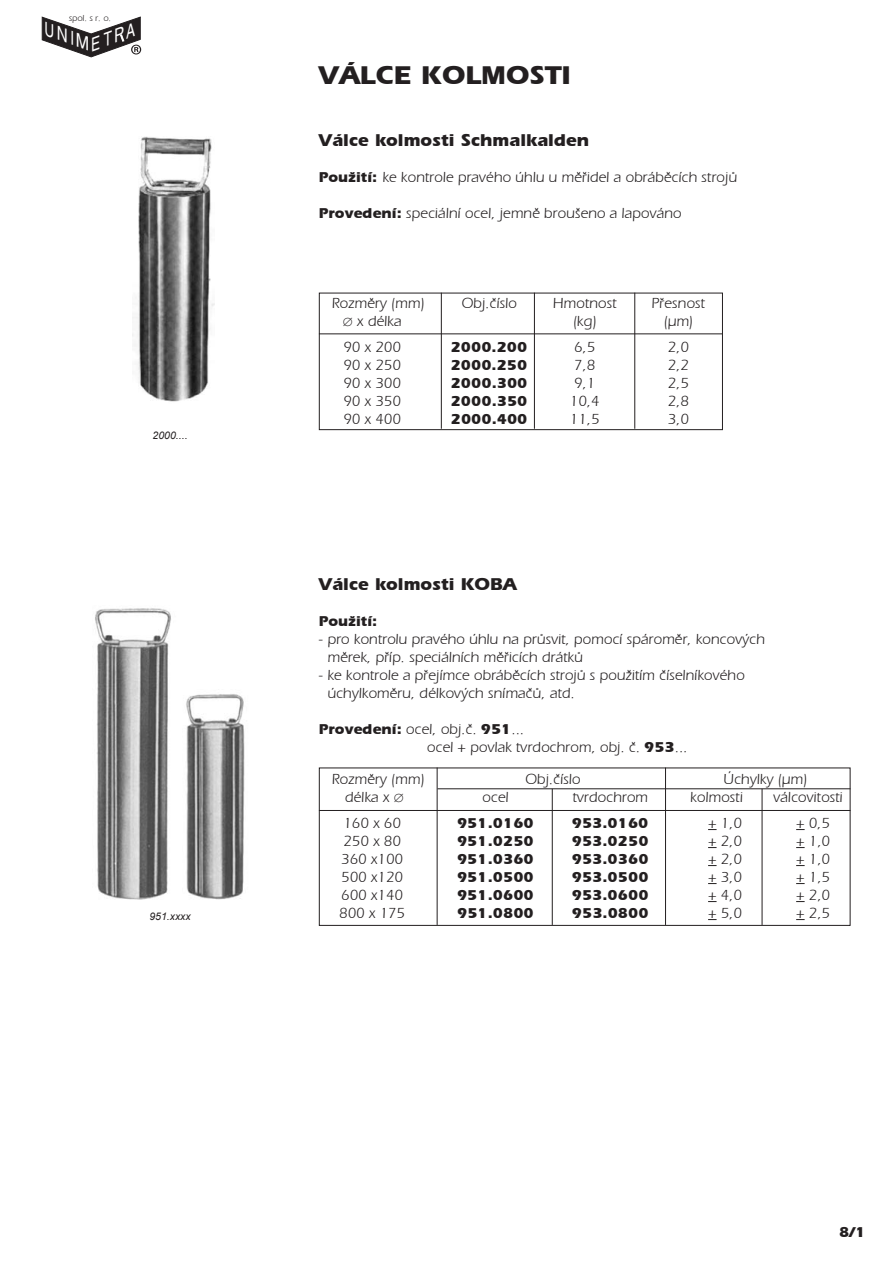
<style>
.page{position:relative;width:893px;height:1263px;background:#fff}
.page>*{position:absolute;margin:0;border:0;box-sizing:border-box;transform-origin:0 0}
.t1{font:700 27px "Erie";color:#231f20}
.t2{font:700 18px "Erie";color:#231f20}
.t3{font:italic 18px "Helvetica CE";color:#fff;scale:.8 1}
.t4{font:15px/18px "Erie";color:#231f20}
.t5{font:700 15px "Erie";color:#231f20}
.t6{font:italic 10.5px "Arial";color:#231f20}
.t7{font:9px "Erie";color:#231f20}
.s1{font-weight:700}
</style>
<div class="page">
<svg style="left:42px;top:17px;width:99px;height:40px"></svg>
<img style="left:133px;top:136px;width:81px;height:266px">
<div style="left:319px;top:293px;width:404px;height:137px;border:1px solid #231f20"></div>
<hr style="left:319px;top:333px;width:403px;height:1px;background:#231f20">
<hr style="left:441px;top:293px;width:1px;height:136px;background:#231f20">
<hr style="left:534px;top:293px;width:1px;height:136px;background:#231f20">
<hr style="left:634px;top:293px;width:1px;height:136px;background:#231f20">
<div style="left:319px;top:767px;width:531px;height:159px;border:1px solid #231f20"></div>
<hr style="left:319px;top:810px;width:531px;height:1px;background:#231f20">
<hr style="left:437px;top:767px;width:1px;height:158px;background:#231f20">
<hr style="left:552px;top:789px;width:1px;height:136px;background:#231f20">
<hr style="left:437px;top:788px;width:413px;height:1px;background:#231f20">
<hr style="left:665px;top:767px;width:1px;height:158px;background:#231f20">
<img style="left:95px;top:608px;width:150px;height:292px">
<hr style="left:762px;top:789px;width:1px;height:136px;background:#231f20">
<p class="t7" style="left:69px;top:14px;width:44px">spol. s r. o.</p>
<p class="t3" style="left:50px;top:19px;width:61px;rotate:20deg">UNiM</p>
<p class="t3" style="left:86px;top:36px;width:60px;rotate:-20deg">ETpA</p>
<p class="t6" style="left:153px;top:429px;width:37px">2000....</p>
<p class="t6" style="left:149px;top:909px;width:43px">951.xxxx</p>
<h1 class="t1" style="left:319px;top:62px;width:254px">VÁLCE KO LMOSTI</h1>
<p class="t2" style="left:319px;top:131px;width:272px">Válce kolmosti Schmalkalden</p>
<p class="t4" style="left:319px;top:168px;width:420px"><span class="s1">Použití:</span> ke kontrole pravého úhlu u mìøidel a obrábìcích strojù</p>
<p class="t4" style="left:319px;top:204px;width:364px"><span class="s1">Provedení:</span> speciální ocel, jemnì broušeno a lapováno</p>
<p class="t4" style="left:332px;top:294px;width:94px">Rozmìry (mm)</p>
<p class="t4" style="left:461px;top:294px;width:57px">Obj.èíslo</p>
<p class="t4" style="left:553px;top:294px;width:65px">Hmotnost</p>
<p class="t4" style="left:652px;top:294px;width:55px">Pøesnost</p>
<p class="t4" style="left:343px;top:312px;width:60px">∅ x délka</p>
<p class="t4" style="left:573px;top:312px;width:26px">(kg)</p>
<p class="t4" style="left:663px;top:312px;width:31px">(µm)</p>
<p class="t4" style="left:343px;top:339px;width:59px">90 x 200</p>
<p class="t5" style="left:451px;top:340px;width:78px">2000.200</p>
<p class="t4" style="left:574px;top:339px;width:23px">6,5</p>
<p class="t4" style="left:668px;top:339px;width:23px">2,0</p>
<p class="t4" style="left:343px;top:357px;width:59px">90 x 250</p>
<p class="t5" style="left:451px;top:358px;width:78px">2000.250</p>
<p class="t4" style="left:574px;top:357px;width:23px">7,8</p>
<p class="t4" style="left:668px;top:357px;width:23px">2,2</p>
<p class="t4" style="left:343px;top:375px;width:59px">90 x 300</p>
<p class="t5" style="left:451px;top:376px;width:78px">2000.300</p>
<p class="t4" style="left:574px;top:375px;width:23px">9,1</p>
<p class="t4" style="left:668px;top:375px;width:23px">2,5</p>
<p class="t4" style="left:343px;top:393px;width:59px">90 x 350</p>
<p class="t5" style="left:451px;top:394px;width:78px">2000.350</p>
<p class="t4" style="left:570px;top:393px;width:31px">10,4</p>
<p class="t4" style="left:668px;top:393px;width:23px">2,8</p>
<p class="t4" style="left:343px;top:411px;width:59px">90 x 400</p>
<p class="t5" style="left:451px;top:412px;width:78px">2000.400</p>
<p class="t4" style="left:570px;top:411px;width:31px">11,5</p>
<p class="t4" style="left:668px;top:411px;width:23px">3,0</p>
<p class="t2" style="left:319px;top:575px;width:157px">Válce kolmosti KOB</p>
<p class="t2" style="left:503px;top:575px;width:15px">A</p>
<p class="t5" style="left:319px;top:613px;width:60px">Použití:</p>
<p class="t4" style="left:327px;top:630px;width:439px;text-indent:-8px">- pro kontrolu pravého úhlu na prùsvit, pomocí spáromìr, koncových mìrek, pøíp. speciálních mìøicích drátkù</p>
<p class="t4" style="left:327px;top:666px;width:419px;text-indent:-8px">- ke kontrole a pøejímce obrábìcích strojù s použitím èíselníkového úchylkomìru, délkových snímaèù, atd.</p>
<p class="t4" style="left:427px;top:720px;width:262px;text-indent:-108px"><span class="s1">Provedení:</span> ocel, obj.è. <span class="s1">951</span>...<br>ocel + povlak tvrdochrom, obj. è. <span class="s1">953</span>...</p>
<p class="t4" style="left:332px;top:770px;width:94px">Rozmìry (mm)</p>
<p class="t4" style="left:525px;top:770px;width:57px">Obj.èíslo</p>
<p class="t4" style="left:724px;top:770px;width:85px">Úchylky (µm)</p>
<p class="t4" style="left:345px;top:788px;width:60px">délka x ∅</p>
<p class="t4" style="left:482px;top:788px;width:28px">ocel</p>
<p class="t4" style="left:572px;top:788px;width:77px">tvrdochrom</p>
<p class="t4" style="left:690px;top:788px;width:54px">kolmosti</p>
<p class="t4" style="left:773px;top:788px;width:71px">válcovitosti</p>
<p class="t4" style="left:343px;top:815px;width:59px">160 x 60</p>
<p class="t5" style="left:457px;top:816px;width:78px">951.0160</p>
<p class="t5" style="left:572px;top:816px;width:78px">953.0160</p>
<p class="t4" style="left:708px;top:815px;width:35px">+ 1,0</p>
<p class="t4" style="left:796px;top:815px;width:35px">+ 0,5</p>
<p class="t4" style="left:343px;top:833px;width:59px">250 x 80</p>
<p class="t5" style="left:457px;top:834px;width:78px">951.0250</p>
<p class="t5" style="left:572px;top:834px;width:78px">953.0250</p>
<p class="t4" style="left:708px;top:833px;width:35px">+ 2,0</p>
<p class="t4" style="left:796px;top:833px;width:35px">+ 1,0</p>
<p class="t4" style="left:341px;top:851px;width:63px">360 x100</p>
<p class="t5" style="left:457px;top:852px;width:78px">951.0360</p>
<p class="t5" style="left:572px;top:852px;width:78px">953.0360</p>
<p class="t4" style="left:708px;top:851px;width:35px">+ 2,0</p>
<p class="t4" style="left:796px;top:851px;width:35px">+ 1,0</p>
<p class="t4" style="left:341px;top:869px;width:63px">500 x120</p>
<p class="t5" style="left:457px;top:870px;width:78px">951.0500</p>
<p class="t5" style="left:572px;top:870px;width:78px">953.0500</p>
<p class="t4" style="left:708px;top:869px;width:35px">+ 3,0</p>
<p class="t4" style="left:796px;top:869px;width:35px">+ 1,5</p>
<p class="t4" style="left:341px;top:887px;width:63px">600 x140</p>
<p class="t5" style="left:457px;top:888px;width:78px">951.0600</p>
<p class="t5" style="left:572px;top:888px;width:78px">953.0600</p>
<p class="t4" style="left:708px;top:887px;width:35px">+ 4,0</p>
<p class="t4" style="left:796px;top:887px;width:35px">+ 2,0</p>
<p class="t4" style="left:339px;top:905px;width:67px">800 x 175</p>
<p class="t5" style="left:457px;top:906px;width:78px">951.0800</p>
<p class="t5" style="left:572px;top:906px;width:78px">953.0800</p>
<p class="t4" style="left:708px;top:905px;width:35px">+ 5,0</p>
<p class="t4" style="left:796px;top:905px;width:35px">+ 2,5</p>
<p class="t5" style="left:839px;top:1224px;width:28px">8/1</p>
</div>
